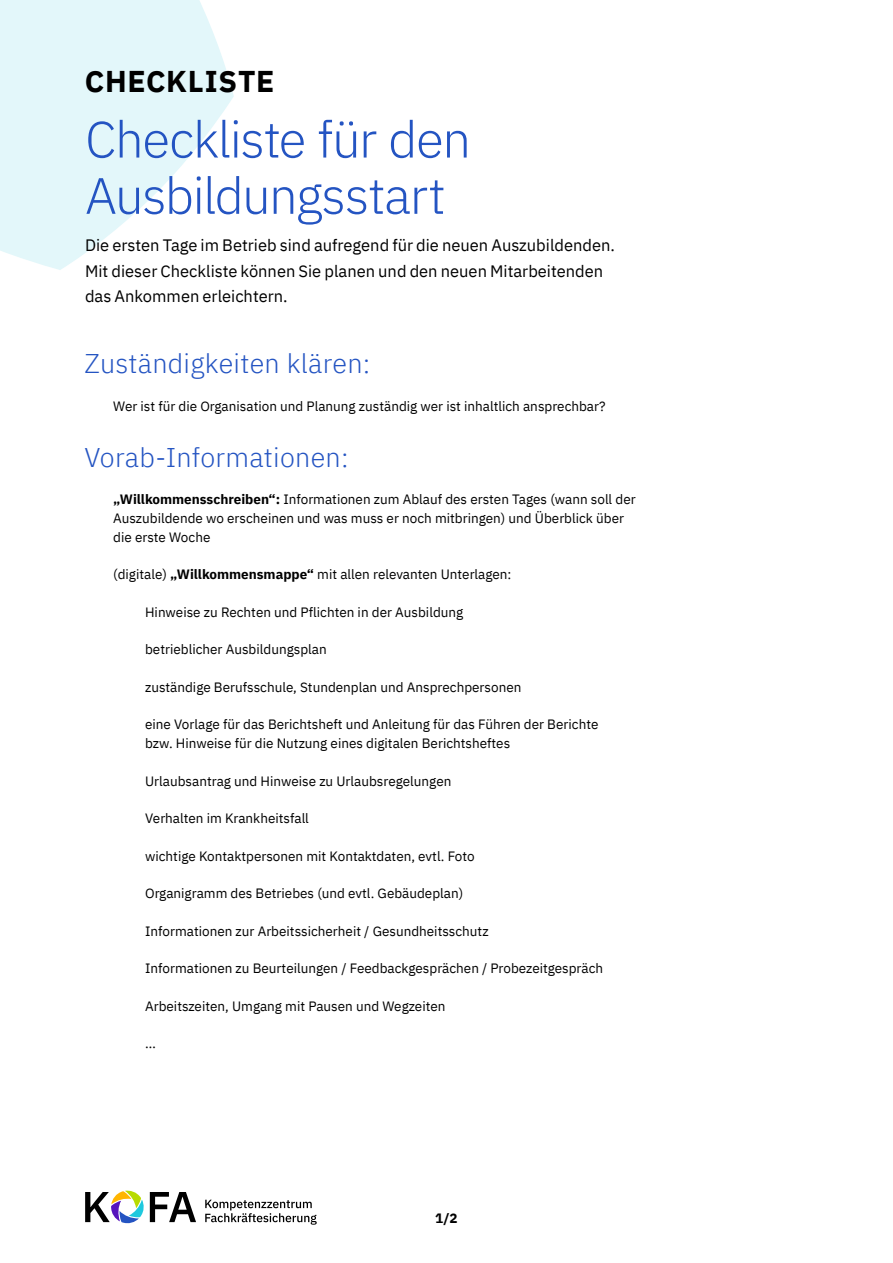
<style>
.page{position:relative;width:893px;height:1263px;background:#fff}
.page>*{position:absolute;margin:0;border:0;box-sizing:border-box;transform-origin:0 0}
.t1{font:300 51px/56.2px "IBM Plex Sans";letter-spacing:-.03em;color:#2454c2}
.t2{font:700 30px "IBM Plex Sans";letter-spacing:.025em;color:#000}
.t3{font:300 27px "IBM Plex Sans";letter-spacing:.01em;color:#2454c2}
.t4{font:16.5px/25.5px "IBM Plex Sans";color:#000}
.t5{font:13.5px/18.8px "IBM Plex Sans";color:#000}
.t6{font:700 13.5px "IBM Plex Sans";color:#000}
.s1{font-weight:700}
</style>
<div class="page">
<svg style="left:0;top:0;width:234px;height:270px;fill:#e3f7fa"></svg>
<svg style="left:85px;top:1190px;width:111px;height:34px"></svg>
<svg style="left:205px;top:1200px;width:112px;height:25px"></svg>
<h2 class="t2" style="left:85px;top:57px;width:191px">CHECKLISTE</h2>
<h1 class="t1" style="left:85px;top:107px;width:387px">Checkliste für den<br>Ausbildungsstart</h1>
<p class="t4" style="left:85px;top:231px;width:531px">Die ersten Tage im Betrieb sind aufregend für die neuen Auszubildenden.<br>Mit dieser Checkliste können Sie planen und den neuen Mitarbeitenden das Ankommen erleichtern.</p>
<h3 class="t3" style="left:84px;top:343px;width:288px">Zuständigkeiten klären:</h3>
<p class="t5" style="left:113px;top:395px;width:494px">Wer ist für die Organisation und Planung zuständig wer ist inhaltlich ansprechbar?</p>
<h3 class="t3" style="left:84px;top:437px;width:266px">Vorab-Informationen:</h3>
<p class="t5" style="left:113px;top:489px;width:524px"><span class="s1">„Willkommensschreiben“:</span> Informationen zum Ablauf des ersten Tages (wann soll der<br>Auszubildende wo erscheinen und was muss er noch mitbringen) und Überblick über die erste Woche</p>
<p class="t5" style="left:113px;top:564px;width:400px">(digitale) <span class="s1">„Willkommensmappe“</span> mit allen relevanten Unterlagen:</p>
<p class="t5" style="left:145px;top:602px;width:320px">Hinweise zu Rechten und Pflichten in der Ausbildung</p>
<p class="t5" style="left:145px;top:639px;width:183px">betrieblicher Ausbildungsplan</p>
<p class="t5" style="left:145px;top:677px;width:378px">zuständige Berufsschule, Stundenplan und Ansprechpersonen</p>
<p class="t5" style="left:145px;top:714px;width:455px">eine Vorlage für das Berichtsheft und Anleitung für das Führen der Berichte bzw. Hinweise für die Nutzung eines digitalen Berichtsheftes</p>
<p class="t5" style="left:145px;top:770px;width:308px">Urlaubsantrag und Hinweise zu Urlaubsregelungen</p>
<p class="t5" style="left:145px;top:808px;width:165px">Verhalten im Krankheitsfall</p>
<p class="t5" style="left:145px;top:845px;width:331px">wichtige Kontaktpersonen mit Kontaktdaten, evtl. Foto</p>
<p class="t5" style="left:145px;top:883px;width:320px">Organigramm des Betriebes (und evtl. Gebäudeplan)</p>
<p class="t5" style="left:145px;top:920px;width:345px">Informationen zur Arbeitssicherheit / Gesundheitsschutz</p>
<p class="t5" style="left:145px;top:958px;width:460px">Informationen zu Beurteilungen / Feedbackgesprächen / Probezeitgespräch</p>
<p class="t5" style="left:145px;top:995px;width:302px">Arbeitszeiten, Umgang mit Pausen und Wegzeiten</p>
<p class="t5" style="left:145px;top:1033px;width:12px">…</p>
<p class="t6" style="left:435px;top:1207px;width:24px">1/2</p>
</div>
